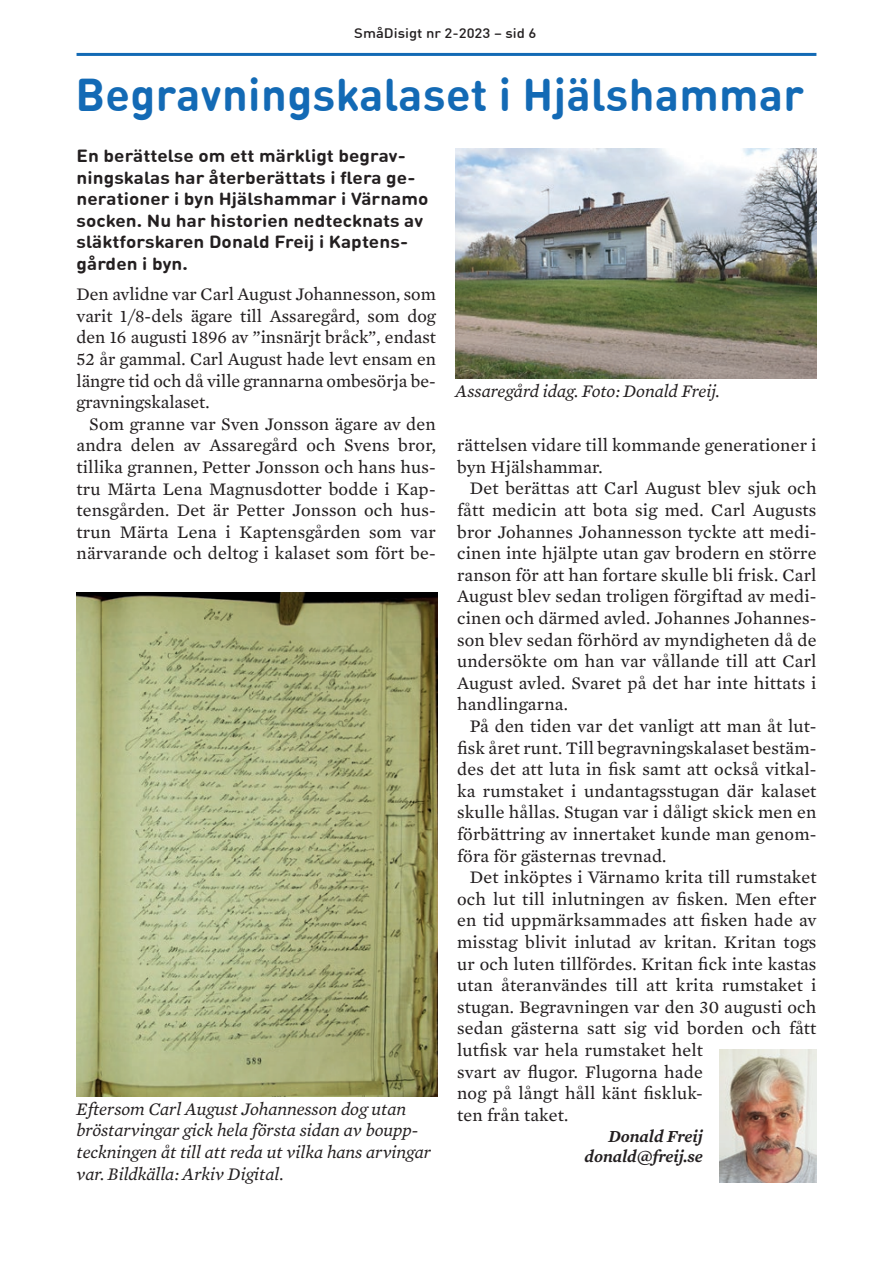
<style>
.page{position:relative;width:893px;height:1263px;background:#fff}
.page>*{position:absolute;margin:0;border:0;box-sizing:border-box;transform-origin:0 0}
.t1{font:700 45px "DIN Round Offc Pro";letter-spacing:.01em;color:#136ab5}
.t2{font:18px/21.6px "Mercury Text G2";letter-spacing:.01em;color:#231f20;text-align:justify}
.t3{font:italic 18px/21.6px "Mercury Text G2";letter-spacing:-.005em;color:#231f20}
.t4{font:700 17.25px/21.6px "DIN Round Offc Pro";letter-spacing:.005em;color:#231f20;scale:1.1 1}
.t5{font:italic 600 17.25px/20.7px "Mercury Text G2";letter-spacing:-.005em;color:#231f20;text-align:right}
.t6{font:500 13.5px "DIN Round Offc Pro";color:#231f20;scale:1.1 1}
</style>
<div class="page">
<hr style="left:77px;top:53px;width:739px;height:3px;background:#136ab5">
<img style="left:455px;top:149px;width:361px;height:229px">
<img style="left:720px;top:1049px;width:96px;height:133px">
<img style="left:77px;top:593px;width:360px;height:503px">
<p class="t6" style="left:354px;top:24px;width:167px">SmåDisigt nr 2-2023 – sid 6</p>
<h1 class="t1" style="left:75px;top:63px;width:730px">Begravningskalaset i Hjälshammar</h1>
<p class="t4" style="left:77px;top:144px;width:321px">En berättelse om ett märkligt begrav&shy;ningskalas har återberättats i flera ge&shy;nerationer i byn Hjälshammar i Värnamo socken. Nu har historien nedtecknats av släktforskaren Donald Freij i Kaptens&shy;gården i byn.</p>
<p class="t2" style="left:77px;top:282px;width:361px">Den avlidne var Carl August Johannesson, som varit 1/8-dels ägare till Assaregård, som dog den 16 augusti 1896 av ”insnärjt bråck”, endast 52 år gammal. Carl August hade levt ensam en längre tid och då ville grannarna ombesörja be&shy;gravningskalaset.</p>
<p class="t2" style="left:77px;top:412px;width:361px;text-indent:13px">Som granne var Sven Jonsson ägare av den andra delen av Assaregård och Svens bror, tillika grannen, Petter Jonsson och hans hus&shy;tru Märta Lena Magnusdotter bodde i Kap&shy;tensgården. Det är Petter Jonsson och hus&shy;trun Märta Lena i Kaptensgården som var närvarande och deltog i kalaset som fört be-</p>
<p class="t3" style="left:77px;top:1097px;width:356px">Eftersom Carl August Johannesson dog utan bröstarvingar gick hela första sidan av boupp&shy;teckningen åt till att reda ut vilka hans arvingar var. Bildkälla: Arkiv Digital.</p>
<p class="t3" style="left:455px;top:379px;width:266px">Assaregård idag. Foto: Donald Freij.</p>
<p class="t2" style="left:457px;top:433px;width:361px">rättelsen vidare till kommande generationer i byn Hjälshammar.</p>
<p class="t2" style="left:457px;top:477px;width:361px;text-indent:13px">Det berättas att Carl August blev sjuk och fått medicin att bota sig med. Carl Augusts bror Johannes Johannesson tyckte att medi&shy;cinen inte hjälpte utan gav brodern en större ranson för att han fortare skulle bli frisk. Carl August blev sedan troligen förgiftad av medi&shy;cinen och därmed avled. Johannes Johannes&shy;son blev sedan förhörd av myndigheten då de undersökte om han var vållande till att Carl August avled. Svaret på det har inte hittats i handlingarna.</p>
<p class="t2" style="left:457px;top:714px;width:361px;text-indent:13px">På den tiden var det vanligt att man åt lut&shy;fisk året runt. Till begravningskalaset bestäm&shy;des det att luta in fisk samt att också vitkal&shy;ka rumstaket i undantagsstugan där kalaset skulle hållas. Stugan var i dåligt skick men en förbättring av innertaket kunde man genom&shy;föra för gästernas trevnad.</p>
<p class="t2" style="left:457px;top:865px;width:361px;text-align:left;text-indent:13px">Det inköptes i Värnamo krita till rumstaket och lut till inlutningen av fisken. Men efter en tid uppmärksammades att fisken hade av misstag blivit inlutad av kritan. Kritan togs ur och luten tillfördes. Kritan fick inte kastas utan återanvändes till att krita rumstaket i stugan. Begravningen var den 30 augusti och sedan gästerna satt sig vid borden och fått lutfisk var hela rumstaket helt<br>svart av flugor. Flugorna hade<br>nog på långt håll känt fiskluk-<br>ten från taket.</p>
<p class="t5" style="left:584px;top:1124px;width:120px">Donald Freij donald@freij.se</p>
</div>
